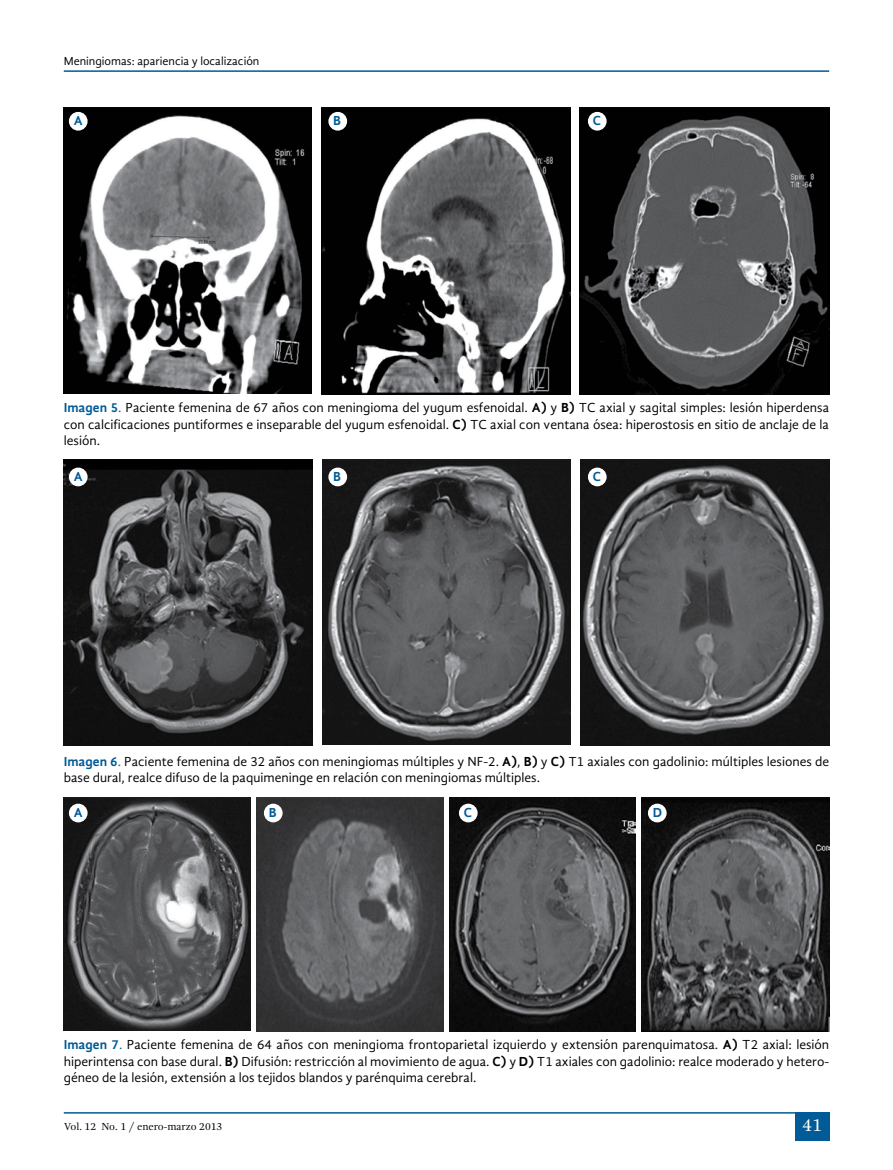
<style>
.page{position:relative;width:893px;height:1170px;background:#fff}
.page>*{position:absolute;margin:0;border:0;box-sizing:border-box;transform-origin:0 0}
.t1{font:18px "Gandhi Serif";color:#fff}
.t2{font:13.5px/16.5px "Gandhi Sans";color:#000;text-align:justify}
.t3{font:700 13.5px "Gandhi Sans";color:#005b96}
.t4{font:12px "Gandhi Sans";color:#000}
.t5{font:10.5px "Gandhi Serif";color:#000}
.s1{font-weight:700;color:#005b96}
.s2{color:#005b96}
.s3{font-weight:700}
</style>
<div class="page">
<div style="left:795px;top:1111px;width:34px;height:29px;background:#005b96"></div>
<hr style="left:64px;top:1111px;width:749px;height:2px;background:#005b96">
<hr style="left:64px;top:70px;width:765px;height:2px;background:#005b96">
<img style="left:64px;top:107px;width:248px;height:286px">
<img style="left:321px;top:107px;width:250px;height:287px">
<img style="left:580px;top:108px;width:249px;height:287px">
<img style="left:64px;top:460px;width:249px;height:285px">
<img style="left:322px;top:459px;width:249px;height:286px">
<img style="left:580px;top:459px;width:249px;height:286px">
<img style="left:64px;top:797px;width:186px;height:233px">
<img style="left:257px;top:797px;width:186px;height:233px">
<img style="left:450px;top:797px;width:185px;height:234px">
<img style="left:641px;top:797px;width:188px;height:234px">
<div style="left:69px;top:112px;width:19px;height:19px;background:#fff;border-radius:50%"></div>
<div style="left:69px;top:467px;width:19px;height:19px;background:#fff;border-radius:50%"></div>
<div style="left:328px;top:112px;width:19px;height:19px;background:#fff;border-radius:50%"></div>
<div style="left:328px;top:467px;width:19px;height:19px;background:#fff;border-radius:50%"></div>
<div style="left:588px;top:112px;width:19px;height:19px;background:#fff;border-radius:50%"></div>
<div style="left:588px;top:467px;width:19px;height:19px;background:#fff;border-radius:50%"></div>
<div style="left:69px;top:803px;width:19px;height:19px;background:#fff;border-radius:50%"></div>
<div style="left:264px;top:803px;width:19px;height:19px;background:#fff;border-radius:50%"></div>
<div style="left:459px;top:803px;width:19px;height:19px;background:#fff;border-radius:50%"></div>
<div style="left:648px;top:803px;width:19px;height:19px;background:#fff;border-radius:50%"></div>
<p class="t4" style="left:64px;top:54px;width:197px">Meningiomas: apariencia y localización</p>
<p class="t3" style="left:74px;top:113px;width:10px">A</p>
<p class="t3" style="left:333px;top:113px;width:9px">B</p>
<p class="t3" style="left:593px;top:113px;width:10px">C</p>
<p class="t2" style="left:64px;top:399px;width:767px"><span class="s1">Imagen 5</span><span class="s2">.</span> Paciente femenina de 67 años con meningioma del yugum esfenoidal. <span class="s3">A)</span> y <span class="s3">B)</span> TC axial y sagital simples: lesión hiperdensa con calcificaciones puntiformes e inseparable del yugum esfenoidal. <span class="s3">C)</span> TC axial con ventana ósea: hiperostosis en sitio de anclaje de la lesión.</p>
<p class="t3" style="left:74px;top:469px;width:10px">A</p>
<p class="t3" style="left:333px;top:469px;width:9px">B</p>
<p class="t3" style="left:593px;top:469px;width:10px">C</p>
<p class="t2" style="left:64px;top:752px;width:767px"><span class="s1">Imagen 6</span><span class="s2">.</span> Paciente femenina de 32 años con meningiomas múltiples y NF-2. <span class="s3">A)</span>, <span class="s3">B)</span> y <span class="s3">C)</span> T1 axiales con gadolinio: múltiples lesiones de base dural, realce difuso de la paquimeninge en relación con meningiomas múltiples.</p>
<p class="t3" style="left:74px;top:804px;width:10px">A</p>
<p class="t3" style="left:269px;top:804px;width:9px">B</p>
<p class="t3" style="left:464px;top:804px;width:10px">C</p>
<p class="t3" style="left:653px;top:804px;width:11px">D</p>
<p class="t2" style="left:64px;top:1036px;width:767px"><span class="s1">Imagen 7</span><span class="s2">.</span> Paciente femenina de 64 años con meningioma frontoparietal izquierdo y extensión parenquimatosa. <span class="s3">A)</span> T2 axial: lesión hiperintensa con base dural. <span class="s3">B)</span> Difusión: restricción al movimiento de agua. <span class="s3">C)</span> y <span class="s3">D)</span> T1 axiales con gadolinio: realce moderado y hetero&shy;géneo de la lesión, extensión a los tejidos blandos y parénquima cerebral.</p>
<p class="t5" style="left:64px;top:1120px;width:160px">Vol. 12 No. 1 / enero-marzo 2013</p>
<h1 class="t1" style="left:802px;top:1114px;width:21px">41</h1>
</div>
